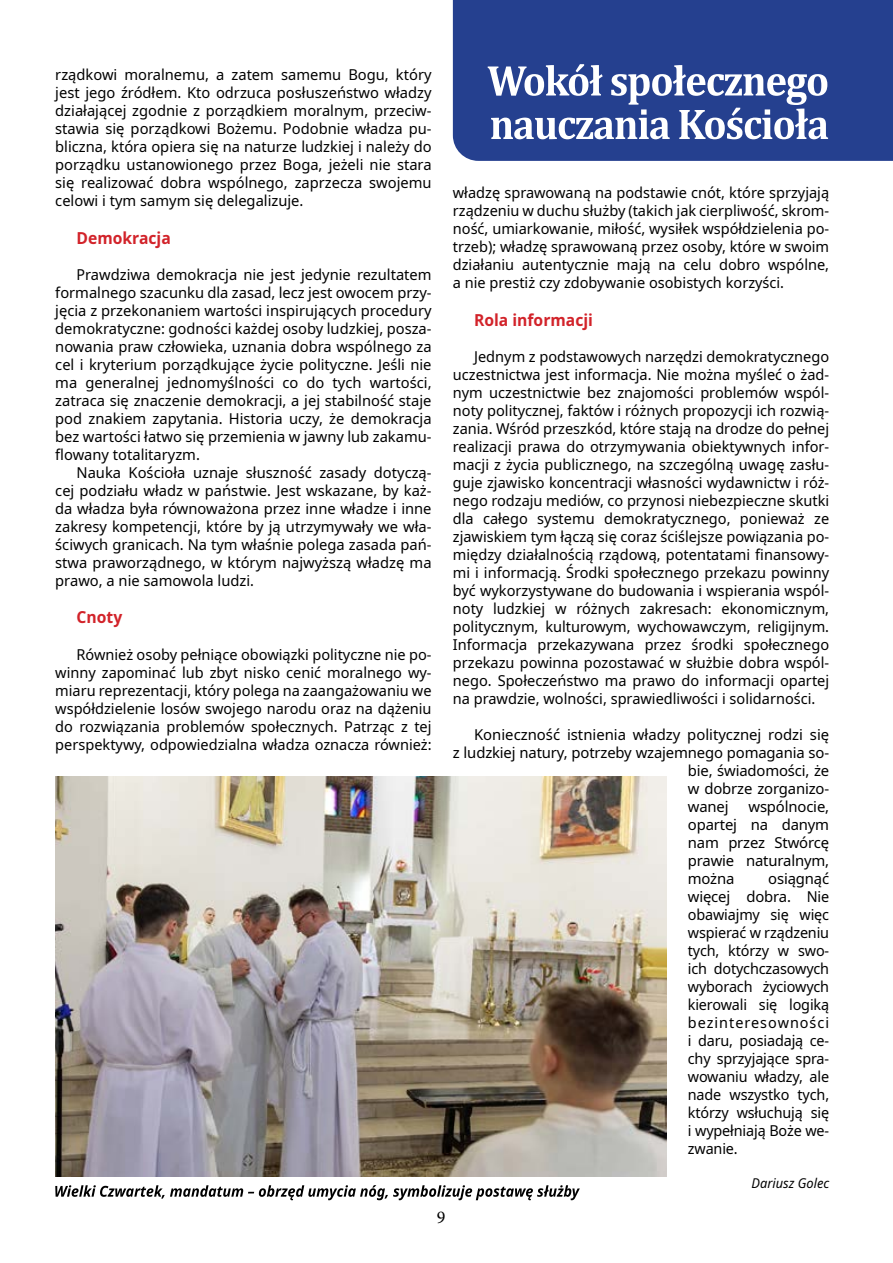
<style>
.page{position:relative;width:893px;height:1263px;background:#fff}
.page>*{position:absolute;margin:0;border:0;box-sizing:border-box;transform-origin:0 0}
.t1{font:18px "Minion Pro";color:#000}
.t2{font:700 16.5px "Noto Sans";color:#d2232a;scale:.95 1}
.t3{font:15px/18px "Noto Sans";color:#000;text-align:justify}
.t4{font:15px/18px "Noto Sans";color:#000;text-align:justify;scale:.95 1}
.t5{font:italic 13.5px "Noto Sans";color:#000;scale:.95 1}
</style>
<div class="page">
<div style="left:453px;top:0;width:440px;height:161px;background:#25408f"></div>
<svg style="left:488px;top:64px;width:340px;height:75px"></svg>
<img style="left:55px;top:776px;width:612px;height:400px">
<svg style="left:55px;top:1185px;width:525px;height:15px"></svg>
<p class="t3" style="left:55px;top:66px;width:378px">rządkowi moralnemu, a zatem samemu Bogu, który jest jego źródłem. Kto odrzuca posłuszeństwo władzy działającej zgodnie z porządkiem moralnym, przeciw&shy;stawia się porządkowi Bożemu. Podobnie władza pu&shy;bliczna, która opiera się na naturze ludzkiej i należy do porządku ustanowionego przez Boga, jeżeli nie stara się realizować dobra wspólnego, zaprzecza swojemu celowi i tym samym się delegalizuje.</p>
<p class="t2" style="left:77px;top:226px;width:101px">Demokracja</p>
<p class="t4" style="left:55px;top:266px;width:398px;text-indent:21px">Prawdziwa demokracja nie jest jedynie rezultatem formalnego szacunku dla zasad, lecz jest owocem przy&shy;jęcia z przekonaniem wartości inspirujących procedury demokratyczne: godności każdej osoby ludzkiej, posza&shy;nowania praw człowieka, uznania dobra wspólnego za cel i kryterium porządkujące życie polityczne. Jeśli nie ma generalnej jednomyślności co do tych wartości, zatraca się znaczenie demokracji, a jej stabilność staje pod znakiem zapytania. Historia uczy, że demokracja bez wartości łatwo się przemienia w jawny lub zakamu&shy;flowany totalitaryzm.</p>
<p class="t3" style="left:55px;top:464px;width:378px;text-indent:21px">Nauka Kościoła uznaje słuszność zasady dotyczą&shy;cej podziału władz w państwie. Jest wskazane, by każ&shy;da władza była równoważona przez inne władze i inne zakresy kompetencji, które by ją utrzymywały we wła&shy;ściwych granicach. Na tym właśnie polega zasada pań&shy;stwa praworządnego, w którym najwyższą władzę ma prawo, a nie samowola ludzi.</p>
<p class="t2" style="left:77px;top:606px;width:50px">Cnoty</p>
<p class="t3" style="left:55px;top:645px;width:378px;text-indent:21px">Również osoby pełniące obowiązki polityczne nie po&shy;winny zapominać lub zbyt nisko cenić moralnego wy&shy;miaru reprezentacji, który polega na zaangażowaniu we współdzielenie losów swojego narodu oraz na dążeniu do rozwiązania problemów społecznych. Patrząc z tej perspektywy, odpowiedzialna władza oznacza również:</p>
<p class="t3" style="left:453px;top:184px;width:378px">władzę sprawowaną na podstawie cnót, które sprzyjają rządzeniu w duchu służby (takich jak cierpliwość, skrom&shy;ność, umiarkowanie, miłość, wysiłek współdzielenia po&shy;trzeb); władzę sprawowaną przez osoby, które w swoim działaniu autentycznie mają na celu dobro wspólne, a nie prestiż czy zdobywanie osobistych korzyści.</p>
<p class="t2" style="left:474px;top:308px;width:127px">Rola informacji</p>
<p class="t3" style="left:453px;top:348px;width:378px;text-indent:21px">Jednym z podstawowych narzędzi demokratycznego uczestnictwa jest informacja. Nie można myśleć o żad&shy;nym uczestnictwie bez znajomości problemów wspól&shy;noty politycznej, faktów i różnych propozycji ich rozwią&shy;zania. Wśród przeszkód, które stają na drodze do pełnej realizacji prawa do otrzymywania obiektywnych infor&shy;macji z życia publicznego, na szczególną uwagę zasłu&shy;guje zjawisko koncentracji własności wydawnictw i róż&shy;nego rodzaju mediów, co przynosi niebezpieczne skutki dla całego systemu demokratycznego, ponieważ ze zjawiskiem tym łączą się coraz ściślejsze powiązania po&shy;między działalnością rządową, potentatami finansowy&shy;mi i informacją. Środki społecznego przekazu powinny być wykorzystywane do budowania i wspierania wspól&shy;noty ludzkiej w różnych zakresach: ekonomicznym, politycznym, kulturowym, wychowawczym, religijnym.<br>Informacja przekazywana przez środki społecznego przekazu powinna pozostawać w służbie dobra wspól&shy;nego. Społeczeństwo ma prawo do informacji opartej na prawdzie, wolności, sprawiedliwości i solidarności.</p>
<p class="t3" style="left:474px;top:726px;width:357px">Konieczność istnienia władzy politycznej rodzi się</p>
<p class="t3" style="left:453px;top:744px;width:378px">z ludzkiej natury, potrzeby wzajemnego pomagania so-</p>
<p class="t3" style="left:688px;top:762px;width:143px">bie, świadomości, że</p>
<p class="t3" style="left:688px;top:780px;width:143px">w dobrze zorganizo-</p>
<p class="t3" style="left:688px;top:798px;width:42px">wanej</p>
<p class="t3" style="left:688px;top:798px;width:143px;text-indent:61px">wspólnocie, opartej na danym nam przez Stwórcę prawie naturalnym, można</p>
<p class="t3" style="left:688px;top:870px;width:143px;text-indent:80px">osiągnąć więcej dobra. Nie obawiajmy się więc wspierać w rządzeniu tych, którzy w swo&shy;ich dotychczasowych wyborach życiowych kierowali się logiką bezinteresowności i daru, posiadają ce&shy;chy sprzyjające spra&shy;wowaniu władzy, ale nade wszystko tych, którzy wsłuchują się i wypełniają Boże we&shy;zwanie.</p>
<p class="t5" style="left:751px;top:1174px;width:83px">Dariusz Golec</p>
<p class="t1" style="left:437px;top:1205px;width:10px">9</p>
</div>
